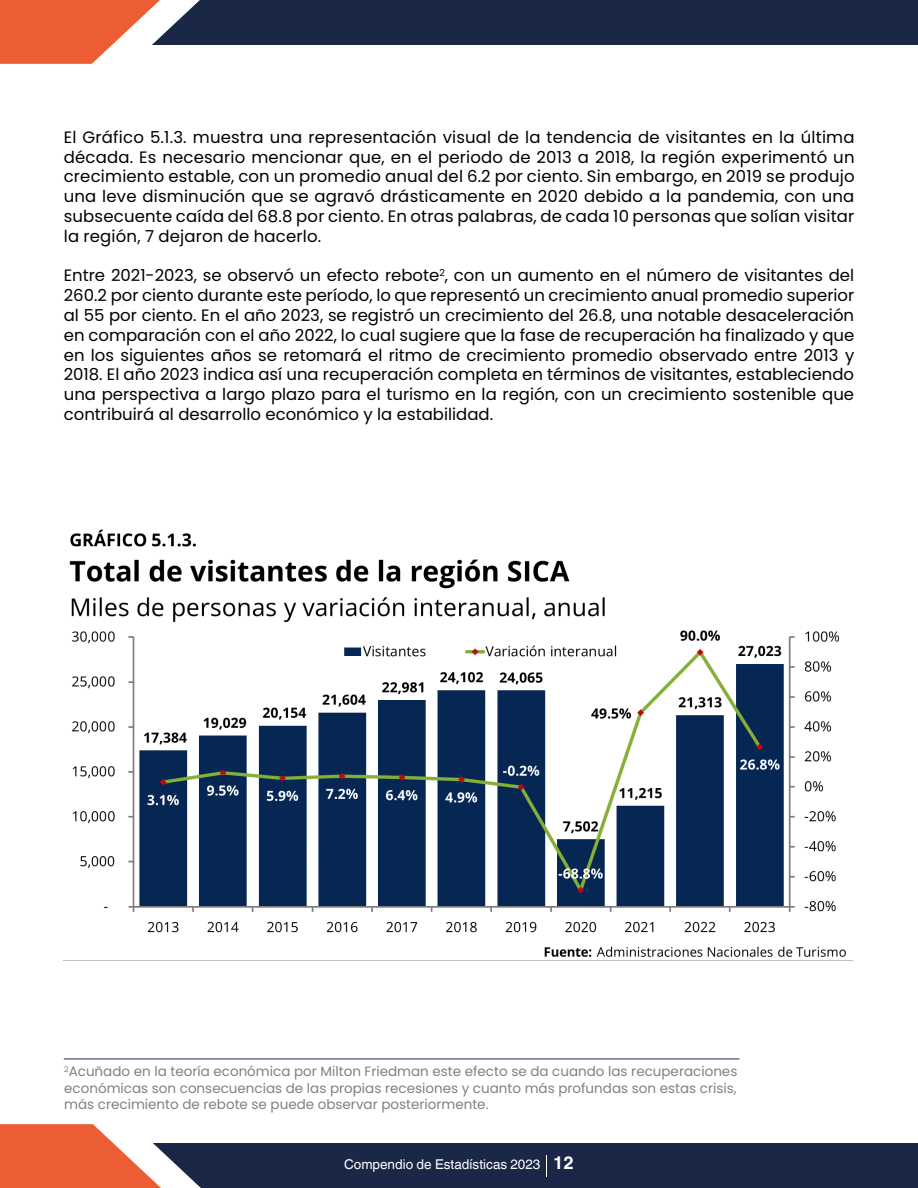
<style>
.page{position:relative;width:918px;height:1188px;background:#fff}
.page>*{position:absolute;margin:0;border:0;box-sizing:border-box;transform-origin:0 0}
.t1{font:16.5px/19.8px "Poppins";letter-spacing:.005em;color:#000;text-align:justify}
.t2{font:13.5px/16.2px "Poppins";color:#808080;text-align:justify}
.t3{font:13.5px "Helvetica World";color:#fff}
.s1{font-weight:700;font-size:18px}
</style>
<div class="page">
<div style="left:97px;top:0;width:821px;height:45px;background:#1b2746"></div>
<svg style="left:0;top:0;width:200px;height:64px"></svg>
<div style="left:98px;top:1143px;width:820px;height:45px;background:#1b2746"></div>
<svg style="left:0;top:1124px;width:201px;height:64px"></svg>
<img style="left:69px;top:529px;width:777px;height:428px">
<hr style="left:64px;top:1059px;width:675px;height:1px;background:#1b2746">
<p class="t1" style="left:64px;top:127px;width:792px">El Gráfico 5.1.3. muestra una representación visual de la tendencia de visitantes en la última década. Es necesario mencionar que, en el periodo de 2013 a 2018, la región experimentó un crecimiento estable, con un promedio anual del 6.2 por ciento. Sin embargo, en 2019 se produjo una leve disminución que se agravó drásticamente en 2020 debido a la pandemia, con una subsecuente caída del 68.8 por ciento. En otras palabras, de cada 10 personas que solían visitar la región, 7 dejaron de hacerlo.</p>
<p class="t1" style="left:64px;top:266px;width:792px">Entre 2021-2023, se observó un efecto rebote<sup>2</sup>, con un aumento en el número de visitantes del 260.2 por ciento durante este período, lo que representó un crecimiento anual promedio superior al 55 por ciento. En el año 2023, se registró un crecimiento del 26.8, una notable desaceleración en comparación con el año 2022, lo cual sugiere que la fase de recuperación ha finalizado y que en los siguientes años se retomará el ritmo de crecimiento promedio observado entre 2013 y 2018. El año 2023 indica así una recuperación completa en términos de visitantes, estableciendo una perspectiva a largo plazo para el turismo en la región, con un crecimiento sostenible que contribuirá al desarrollo económico y la estabilidad.</p>
<p class="t2" style="left:64px;top:1064px;width:675px"><sup>2</sup>Acuñado en la teoría económica por Milton Friedman este efecto se da cuando las recuperaciones económicas son consecuencias de las propias recesiones y cuanto más profundas son estas crisis, más crecimiento de rebote se puede observar posteriormente.</p>
<p class="t3" style="left:344px;top:1156px;width:231px">Compendio de Estadísticas 2023 <span class="s1">12</span></p>
</div>
